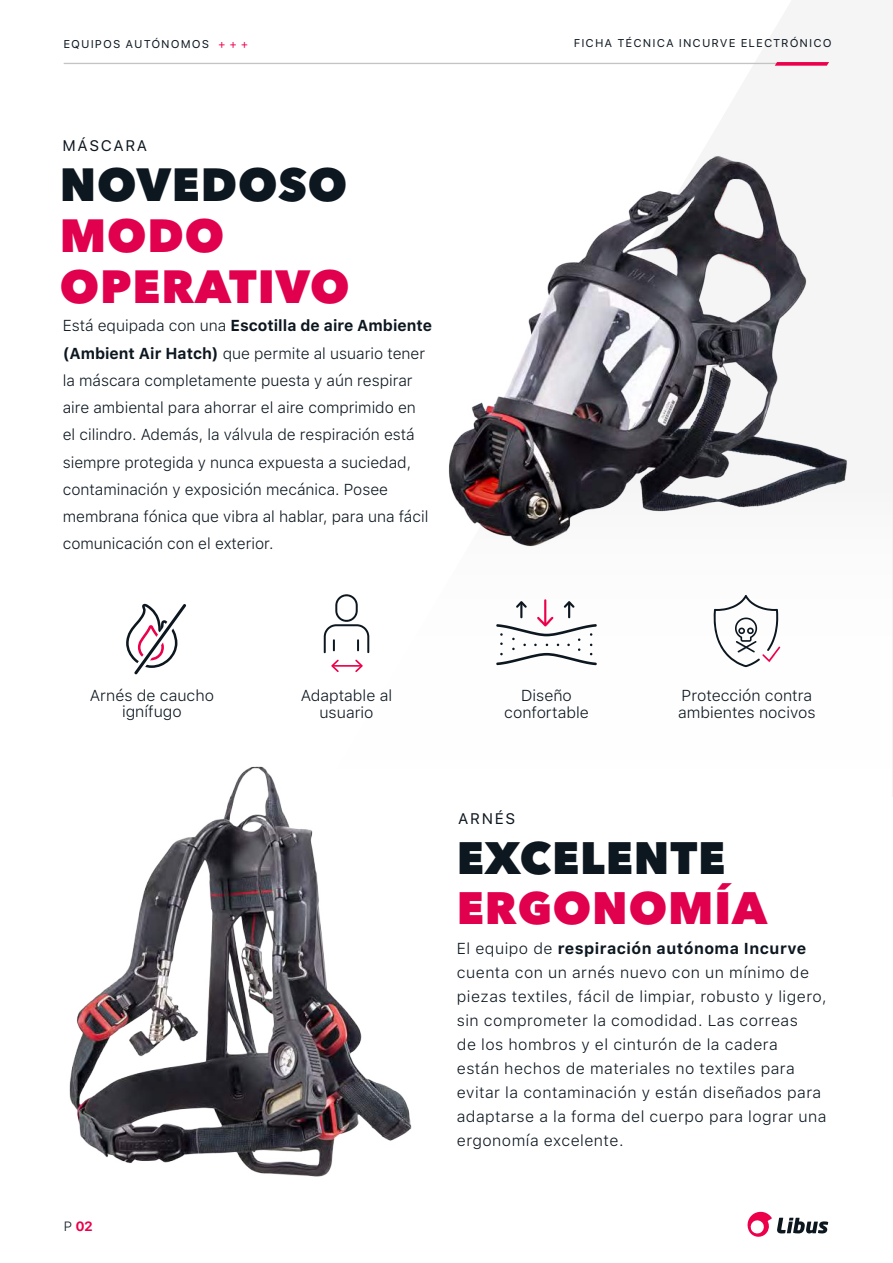
<style>
.page{position:relative;width:893px;height:1263px;background:#fff}
.page>*{position:absolute;margin:0;border:0;box-sizing:border-box;transform-origin:0 0}
.t1{font:800 46.2px/50.7px "Avenir Next LT Pro";letter-spacing:.02em;color:#e1004e}
.t2{font:800 46.2px "Avenir Next LT Pro";letter-spacing:.02em;color:#0d1720}
.t3{font:800 45px "Avenir Next LT Pro";letter-spacing:.02em;color:#0d1720}
.t4{font:800 45px "Avenir Next LT Pro";letter-spacing:.02em;color:#e1004e}
.t5{font:300 15.75px/27.3px "SF Pro Text";color:#0d1720;text-align:center}
.t6{font:300 15.75px/24px "SF Pro Text";letter-spacing:.03em;color:#0d1720}
.t7{font:15.3px "SF Pro Display";letter-spacing:.15em;color:#0d1720}
.t8{font:700 13.35px "SF Pro Display";color:#ec004b}
.t9{font:11.25px "SF Pro Display";letter-spacing:.15em;color:#0d1720}
.s1{color:#ec004b}
.s2{font-weight:700}
.s3{font-family:"SF Pro Text";font-weight:300;color:#0d1720}
</style>
<div class="page">
<img style="left:448px;top:155px;width:400px;height:392px">
<svg style="left:331px;top:660px;width:32px;height:12px"></svg>
<svg style="left:324px;top:594px;width:45px;height:59px"></svg>
<svg style="left:126px;top:603px;width:60px;height:72px"></svg>
<svg style="left:496px;top:599px;width:101px;height:66px"></svg>
<svg style="left:713px;top:595px;width:67px;height:72px"></svg>
<img style="left:69px;top:766px;width:343px;height:411px">
<hr style="left:892px;top:0;width:1px;height:797px;background:#f3f3f3">
<svg style="left:747px;top:1211px;width:81px;height:26px"></svg>
<hr style="left:64px;top:63px;width:755px;height:1px;background:#c4c4c3">
<svg style="left:775px;top:62px;width:54px;height:4px"></svg>
<p class="t9" style="left:64px;top:36px;width:186px">EQUIPOS AUTÓNOMOS <span class="s1">+ + +</span></p>
<p class="t9" style="left:574px;top:35px;width:259px">FICHA TÉCNICA INCURVE ELECTRÓNICO</p>
<p class="t7" style="left:63px;top:134px;width:86px">MÁSCARA</p>
<h1 class="t2" style="left:60px;top:156px;width:289px">NOVEDOSO</h1>
<h1 class="t1" style="left:60px;top:210px;width:291px">MODO<br>OPERATIVO</h1>
<p class="t5" style="left:63px;top:311px;width:371px;text-align:left">Está equipada con una <span class="s2">Escotilla de aire Ambiente (Ambient Air Hatch)</span> que permite al usuario tener la máscara completamente puesta y aún respirar aire ambiental para ahorrar el aire comprimido en el cilindro. Además, la válvula de respiración está siempre protegida y nunca expuesta a suciedad, contaminación y exposición mecánica. Posee membrana fónica que vibra al hablar, para una fácil comunicación con el exterior.</p>
<p class="t5" style="left:90px;top:686px;width:126px;line-height:16.5px">Arnés de caucho ignífugo</p>
<p class="t5" style="left:678px;top:687px;width:139px;line-height:16.5px;text-align:left">Protección contra ambientes nocivos</p>
<p class="t5" style="left:301px;top:687px;width:93px;line-height:16.5px">Adaptable al usuario</p>
<p class="t5" style="left:504px;top:687px;width:86px;line-height:16.5px">Diseño confortable</p>
<p class="t7" style="left:459px;top:807px;width:58px">ARNÉS</p>
<p class="t8" style="left:64px;top:1219px;width:30px"><span class="s3">P</span> 02</p>
<h2 class="t3" style="left:457px;top:831px;width:270px">EXCELENTE</h2>
<h2 class="t4" style="left:457px;top:880px;width:312px">ERGONOMÍA</h2>
<p class="t6" style="left:457px;top:935px;width:371px">El equipo de <span class="s2">respiración autónoma Incurve </span>cuenta con un arnés nuevo con un mínimo de piezas textiles, fácil de limpiar, robusto y ligero, sin comprometer la comodidad. Las correas<br>de los hombros y el cinturón de la cadera<br>están hechos de materiales no textiles para evitar la contaminación y están diseñados para adaptarse a la forma del cuerpo para lograr una ergonomía excelente.</p>
</div>
